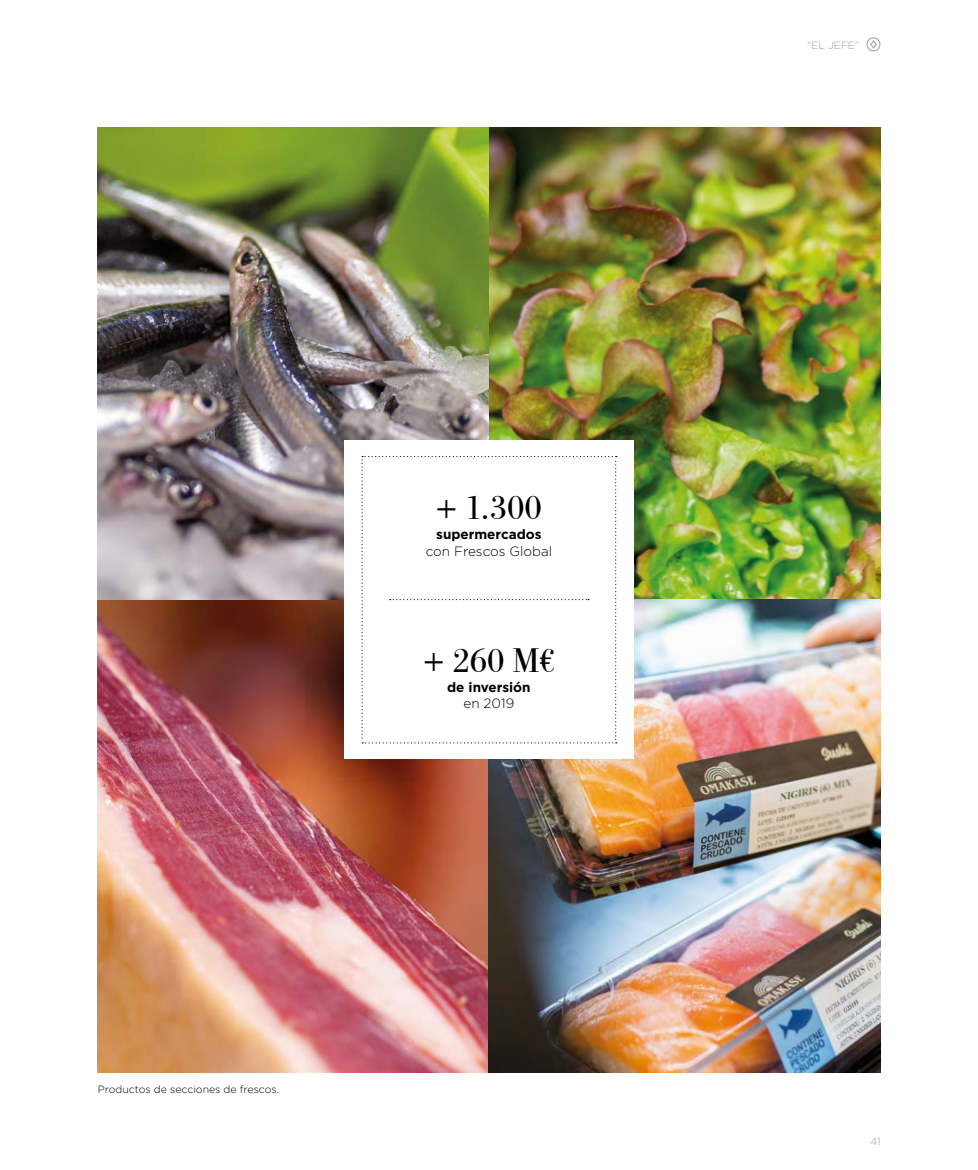
<style>
.page{position:relative;width:978px;height:1170px;background:#fff}
.page>*{position:absolute;margin:0;border:0;box-sizing:border-box;transform-origin:0 0}
.t1{font:34.5px "Bodoni Classico";color:#000}
.t2{font:700 13.5px "Gotham Pro";color:#000}
.t3{font:300 13.5px "Gotham Pro";color:#000}
.t4{font:300 10.5px "Gotham Pro";color:#000}
.t5{font:300 10.5px "Gotham Pro";color:#9d9d9c}
</style>
<div class="page">
<img style="left:98px;top:128px;width:782px;height:943px">
<div style="left:344px;top:440px;width:289px;height:319px;background:#fff"></div>
<svg style="left:362px;top:456px;width:255px;height:287px"></svg>
<svg style="left:866px;top:37px;width:15px;height:14px"></svg>
<h1 class="t1" style="left:436px;top:487px;width:107px">+ 1.300</h1>
<p class="t2" style="left:436px;top:526px;width:107px">supermercados</p>
<p class="t3" style="left:426px;top:543px;width:128px">con Frescos Global</p>
<h1 class="t1" style="left:424px;top:639px;width:132px">+ 260 M€</h1>
<p class="t2" style="left:447px;top:679px;width:85px">de inversión</p>
<p class="t3" style="left:463px;top:696px;width:52px">en 2019</p>
<p class="t4" style="left:98px;top:1083px;width:183px">Productos de secciones de frescos.</p>
<p class="t5" style="left:807px;top:39px;width:54px">“EL JEFE”</p>
<p class="t5" style="left:870px;top:1135px;width:12px">41</p>
</div>
